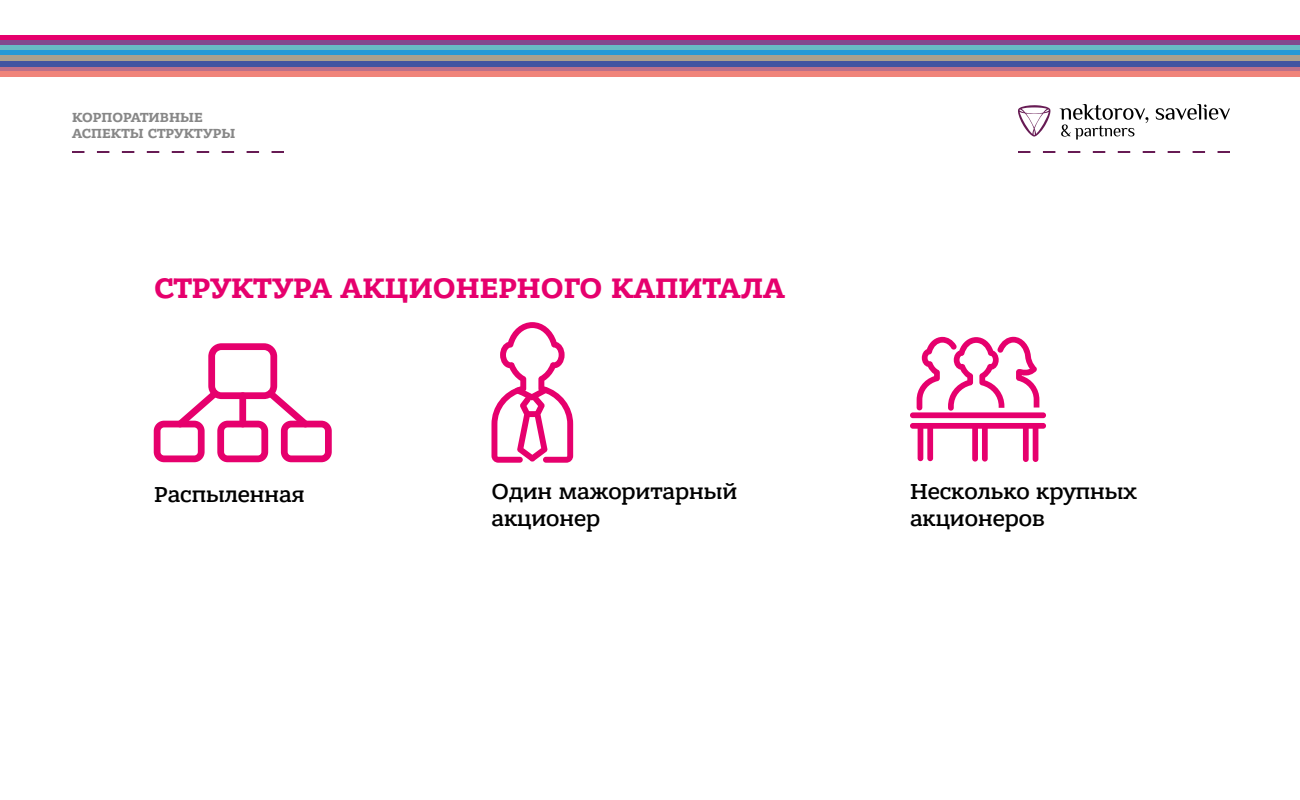
<style>
.page{position:relative;width:1300px;height:800px;background:#fff}
.page>*{position:absolute;margin:0;border:0;box-sizing:border-box;transform-origin:0 0}
.t1{font:700 30px "Bandera Pro";color:#e6006d}
.t2{font:500 23px/27px "Bandera Pro";color:#000}
.t3{font:700 14px/16.8px "Bandera Pro";color:#878787}
</style>
<div class="page">
<svg style="left:72px;top:151px;width:212px;height:2px"></svg>
<svg style="left:1018px;top:151px;width:212px;height:2px"></svg>
<svg style="left:1018px;top:105px;width:32px;height:32px"></svg>
<svg style="left:1060px;top:104px;width:170px;height:36px"></svg>
<div style="left:0;top:66px;width:1300px;height:6px;background:#bc7089"></div>
<div style="left:0;top:35px;width:1300px;height:5px;background:#e6006d"></div>
<div style="left:0;top:40px;width:1300px;height:5px;background:#814a8e"></div>
<div style="left:0;top:45px;width:1300px;height:6px;background:#67bcc4"></div>
<div style="left:0;top:51px;width:1300px;height:5px;background:#2699d6"></div>
<div style="left:0;top:56px;width:1300px;height:5px;background:#aaa08e"></div>
<div style="left:0;top:61px;width:1300px;height:5px;background:#4054a1"></div>
<div style="left:0;top:72px;width:1300px;height:5px;background:#f0847a"></div>
<svg style="left:491px;top:322px;width:82px;height:141px"></svg>
<svg style="left:917px;top:337px;width:122px;height:74px"></svg>
<div style="left:910px;top:412px;width:136px;height:6px;background:#e6006d;border-radius:3px"></div>
<div style="left:910px;top:423px;width:136px;height:6px;background:#e6006d;border-radius:3px"></div>
<div style="left:918px;top:424px;width:5px;height:37px;background:#e6006d;border-radius:3px"></div>
<div style="left:927px;top:424px;width:6px;height:37px;background:#e6006d;border-radius:3px"></div>
<div style="left:972px;top:425px;width:6px;height:37px;background:#e6006d;border-radius:3px"></div>
<div style="left:982px;top:425px;width:6px;height:37px;background:#e6006d;border-radius:3px"></div>
<div style="left:1023px;top:425px;width:6px;height:37px;background:#e6006d;border-radius:3px"></div>
<div style="left:1033px;top:425px;width:5px;height:37px;background:#e6006d;border-radius:3px"></div>
<svg style="left:154px;top:343px;width:178px;height:119px"></svg>
<div style="left:239px;top:392px;width:7px;height:35px;background:#e6006d;border-radius:3px"></div>
<p class="t3" style="left:72px;top:109px;width:165px">Корпоративные аспекты структуры</p>
<h1 class="t1" style="left:154px;top:269px;width:632px">Структура акционерного капитала</h1>
<p class="t2" style="left:154px;top:481px;width:152px">Распыленная</p>
<p class="t2" style="left:492px;top:479px;width:247px">Один мажоритарный акционер</p>
<p class="t2" style="left:910px;top:479px;width:228px">Несколько крупных акционеров</p>
</div>
